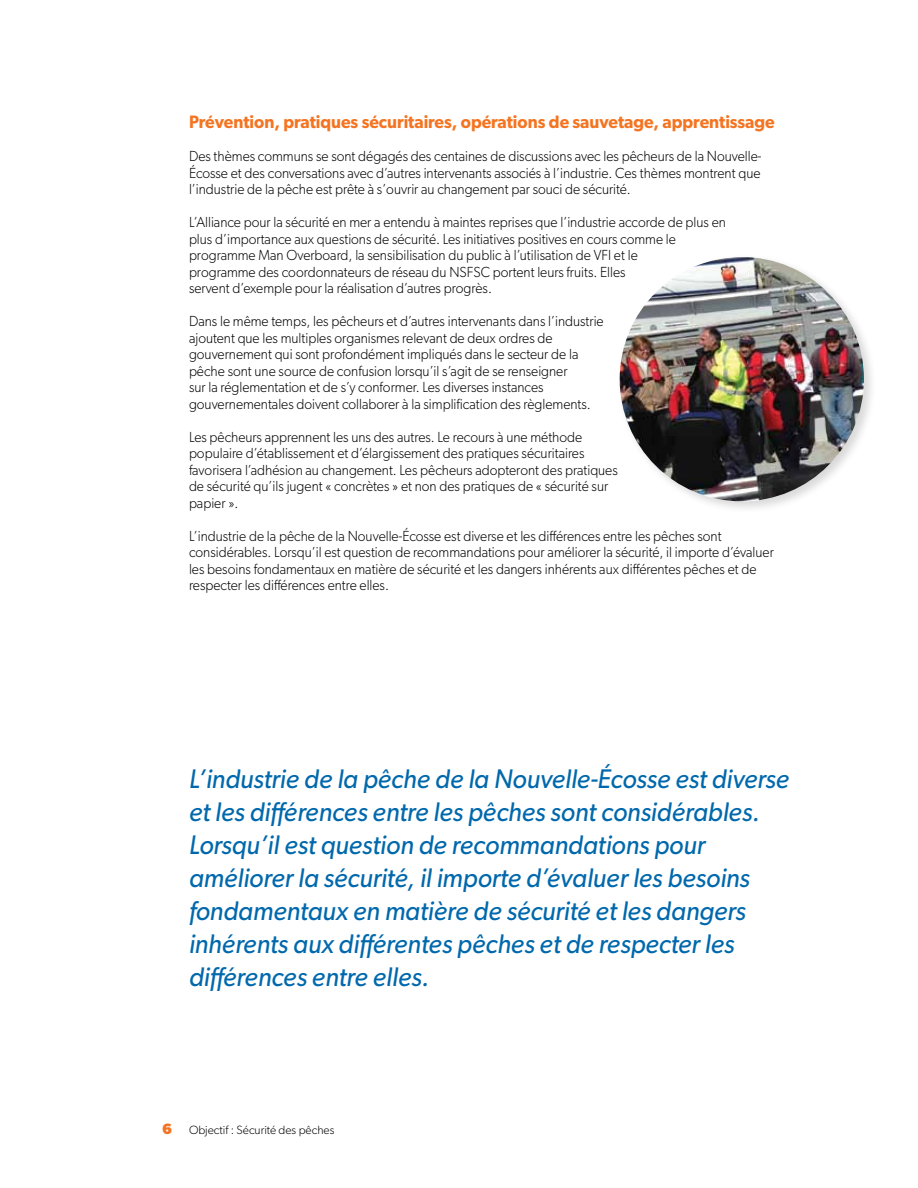
<style>
.page{position:relative;width:918px;height:1188px;background:#fff}
.page>*{position:absolute;margin:0;border:0;box-sizing:border-box;transform-origin:0 0}
.t1{font:italic 27px/33px "Gibson";color:#0068ac;scale:.95 1}
.t2{font:600 18px "Gibson";color:#f47421;scale:.95 1}
.t3{font:300 14.7px/16.5px "Gibson";color:#000;scale:.95 1}
.t4{font:300 12px "Gibson";color:#000}
.s1{font-weight:700;font-size:15px;color:#f47421}
</style>
<div class="page">
<div style="left:616px;top:254px;width:261px;height:260px;background:#000;opacity:.15"></div>
<img style="left:620px;top:257px;width:244px;height:244px;border-radius:122px">
<p class="t2" style="left:189px;top:111px;width:618px">Prévention, pratiques sécuritaires, opérations de sauvetage, apprentissage</p>
<p class="t3" style="left:189px;top:148px;width:604px;text-align:justify">Des thèmes communs se sont dégagés des centaines de discussions avec les pêcheurs de la Nouvelle-Écosse et des conversations avec d’autres intervenants associés à l’industrie. Ces thèmes montrent que l’industrie de la pêche est prête à s’ouvrir au changement par souci de sécurité.</p>
<p class="t3" style="left:189px;top:214px;width:567px">L’Alliance pour la sécurité en mer a entendu à maintes reprises que l’industrie accorde de plus en plus d’importance aux questions de sécurité. Les initiatives positives en cours comme le programme Man Overboard, la sensibilisation du public à l’utilisation de VFI et le<br>programme des coordonnateurs de réseau du NSFSC portent leurs fruits. Elles<br>servent d’exemple pour la réalisation d’autres progrès.</p>
<p class="t3" style="left:189px;top:313px;width:438px">Dans le même temps, les pêcheurs et d’autres intervenants dans l’industrie ajoutent que les multiples organismes relevant de deux ordres de gouvernement qui sont profondément impliqués dans le secteur de la pêche sont une source de confusion lorsqu’il s’agit de se renseigner<br>sur la réglementation et de s’y conformer. Les diverses instances gouvernementales doivent collaborer à la simplification des règlements.</p>
<p class="t3" style="left:189px;top:428px;width:453px">Les pêcheurs apprennent les uns des autres. Le recours à une méthode populaire d’établissement et d’élargissement des pratiques sécuritaires favorisera l’adhésion au changement. Les pêcheurs adopteront des pratiques de sécurité qu’ils jugent « concrètes » et non des pratiques de « sécurité sur papier ».</p>
<p class="t3" style="left:189px;top:527px;width:617px">L’industrie de la pêche de la Nouvelle-Écosse est diverse et les différences entre les pêches sont considérables. Lorsqu’il est question de recommandations pour améliorer la sécurité, il importe d’évaluer les besoins fondamentaux en matière de sécurité et les dangers inhérents aux différentes pêches et de respecter les différences entre elles.</p>
<p class="t1" style="left:189px;top:762px;width:633px">L’industrie de la pêche de la Nouvelle-Écosse est diverse et les différences entre les pêches sont considérables.<br>Lorsqu’il est question de recommandations pour améliorer la sécurité, il importe d’évaluer les besoins fondamentaux en matière de sécurité et les dangers inhérents aux différentes pêches et de respecter les différences entre elles.</p>
<p class="t4" style="left:162px;top:1123px;width:174px"><span class="s1">6</span> Objectif : Sécurité des pêches</p>
</div>
